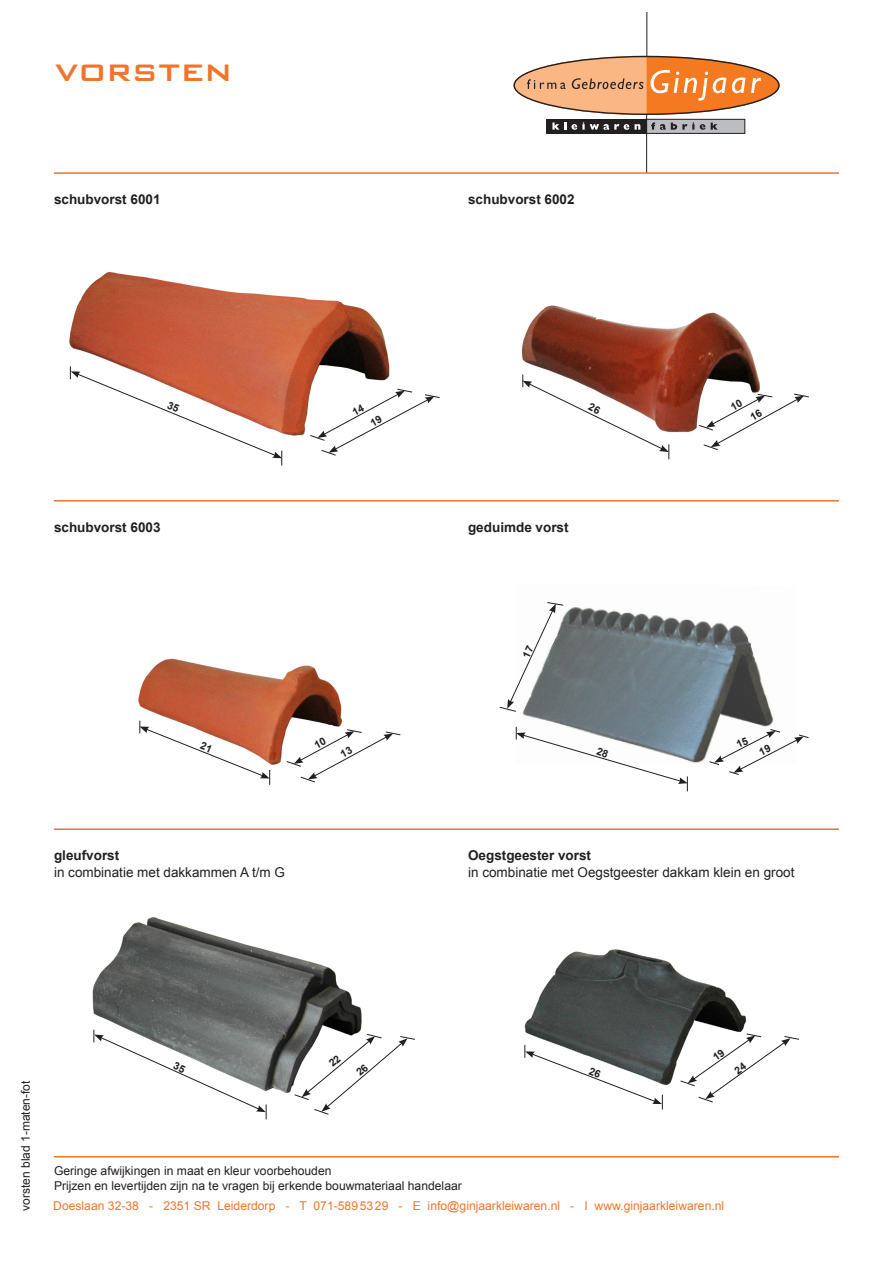
<style>
.page{position:relative;width:893px;height:1263px;background:#fff}
.page>*{position:absolute;margin:0;border:0;box-sizing:border-box;transform-origin:0 0}
.t1{font:500 39px "Bank Gothic BT";color:#ef752d}
.t2{font:700 13.5px "Arial";color:#231f20}
.t3{font:13.5px "Arial";color:#231f20}
.t4{font:12.15px "Arial";color:#231f20}
.t5{font:12.15px "Arial";color:#ef752d}
.t6{font:12px "Arial";color:#231f20}
</style>
<div class="page">
<img style="left:69px;top:271px;width:321px;height:195px">
<img style="left:138px;top:658px;width:205px;height:127px">
<hr style="left:54px;top:500px;width:785px;height:1px;background:#ef752d">
<hr style="left:54px;top:828px;width:785px;height:2px;background:#ef752d">
<hr style="left:54px;top:1156px;width:785px;height:1px;background:#ef752d">
<img style="left:522px;top:305px;width:238px;height:155px">
<svg style="left:595px;top:305px;width:101px;height:14px"></svg>
<img style="left:92px;top:917px;width:270px;height:203px">
<img style="left:524px;top:949px;width:223px;height:161px">
<svg style="left:513px;top:13px;width:267px;height:159px"></svg>
<svg style="left:732px;top:78px;width:13px;height:15px"></svg>
<svg style="left:751px;top:78px;width:10px;height:15px"></svg>
<svg style="left:514px;top:56px;width:212px;height:59px"></svg>
<hr style="left:646px;top:13px;width:1px;height:44px;background:#231f20">
<hr style="left:54px;top:172px;width:785px;height:2px;background:#ef752d">
<img style="left:516px;top:607px;width:258px;height:156px">
<svg style="left:70px;top:366px;width:212px;height:99px"></svg>
<svg style="left:309px;top:388px;width:131px;height:68px"></svg>
<svg style="left:522px;top:374px;width:147px;height:85px"></svg>
<svg style="left:698px;top:393px;width:111px;height:58px"></svg>
<svg style="left:140px;top:721px;width:130px;height:64px"></svg>
<svg style="left:286px;top:729px;width:115px;height:54px"></svg>
<svg style="left:94px;top:1030px;width:173px;height:89px"></svg>
<svg style="left:294px;top:1033px;width:121px;height:82px"></svg>
<svg style="left:525px;top:1045px;width:138px;height:64px"></svg>
<svg style="left:680px;top:1033px;width:120px;height:70px"></svg>
<svg style="left:516px;top:727px;width:172px;height:64px"></svg>
<svg style="left:709px;top:729px;width:100px;height:46px"></svg>
<svg style="left:499px;top:602px;width:65px;height:110px"></svg>
<p class="t1" style="left:54px;top:49px;width:180px">vorsten</p>
<p class="t2" style="left:54px;top:190px;width:108px">schubvorst 6001</p>
<p class="t2" style="left:468px;top:190px;width:108px">schubvorst 6002</p>
<p class="t2" style="left:54px;top:518px;width:108px">schubvorst 6003</p>
<p class="t2" style="left:468px;top:518px;width:102px">geduimde vorst</p>
<p class="t2" style="left:54px;top:847px;width:67px">gleufvorst</p>
<p class="t3" style="left:54px;top:863px;width:233px">in combinatie met dakkammen A t/m G</p>
<p class="t2" style="left:468px;top:847px;width:125px">Oegstgeester vorst</p>
<p class="t3" style="left:468px;top:863px;width:328px">in combinatie met Oegstgeester dakkam klein en groot</p>
<p class="t6" style="left:18px;top:1211px;width:132px;rotate:-90deg">vorsten blad 1-maten-fot</p>
<p class="t4" style="left:54px;top:1163px;width:279px">Geringe afwijkingen in maat en kleur voorbehouden</p>
<p class="t4" style="left:54px;top:1178px;width:409px">Prijzen en levertijden zijn na te vragen bij erkende bouwmateriaal handelaar</p>
<p class="t5" style="left:53px;top:1198px;width:672px">Doeslaan 32-38 - 2351 SR Leiderdorp - T 071-589 5329 - E info@ginjaarkleiwaren.nl - I www.ginjaarkleiwaren.nl</p>
</div>
